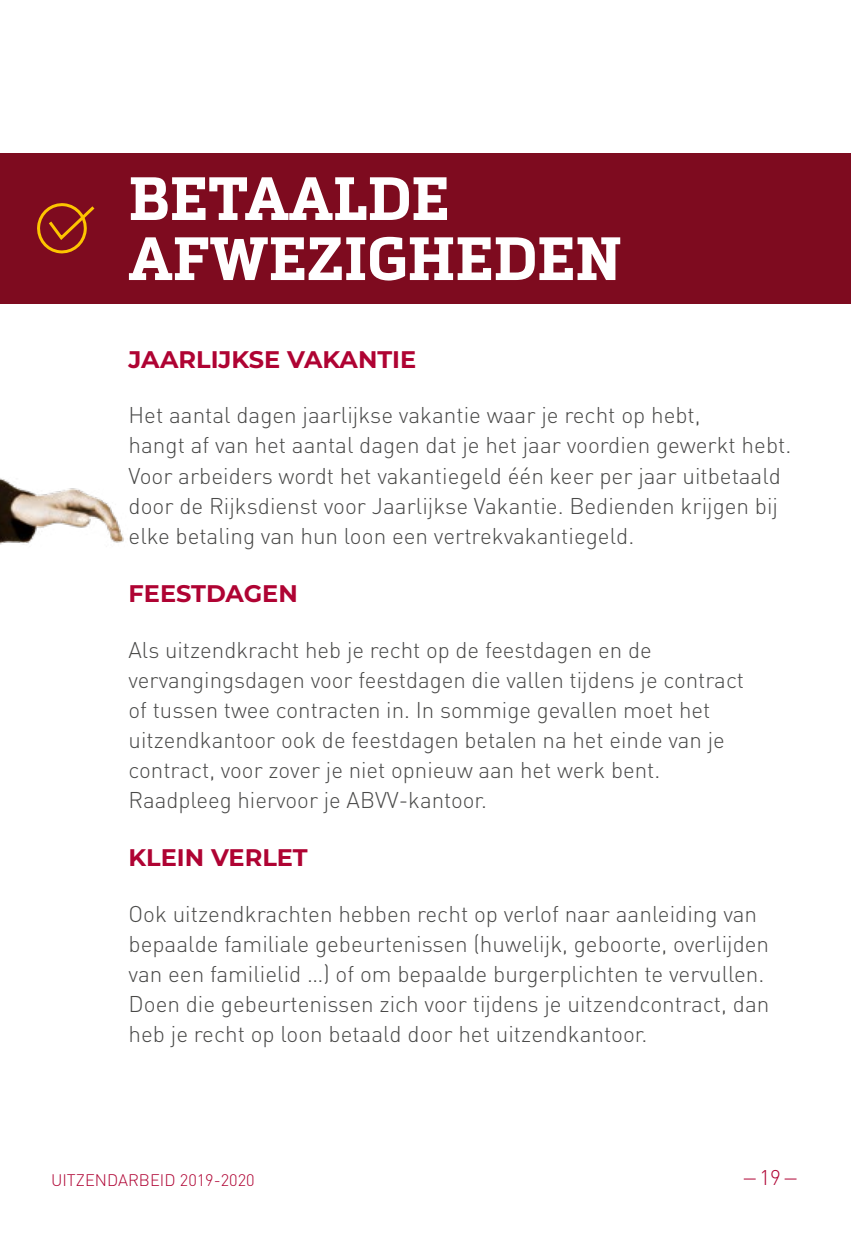
<style>
.page{position:relative;width:851px;height:1234px;background:#fff}
.page>*{position:absolute;margin:0;border:0;box-sizing:border-box;transform-origin:0 0}
.Subtitel_hfdst{font:700 60px/60px "Metronic Slab Pro";color:#fff}
.Subtitel_1_kaps{font:700 24px "Montserrat";color:#af0333}
.Body{font:300 22.5px/30px "DIN";color:#494948}
.t1{font:300 21px "DIN";color:#af0333}
.t2{font:300 16.5px "DIN";color:#af0333}
</style>
<div class="page">
<div style="left:0;top:153px;width:850px;height:150px;background:#7e0b1f"></div>
<img style="left:0;top:203px;width:554px;height:342px">
<svg style="left:784px;top:1178px;width:12px;height:1px"></svg>
<svg style="left:743px;top:1178px;width:12px;height:1px"></svg>
<p class="Subtitel_hfdst" style="left:128px;top:168px;width:495px">BETAALDE<br>AFWEZIGHEDEN</p>
<p class="Subtitel_1_kaps" style="left:128px;top:342px;width:289px">JAARLIJKSE VAKANTIE</p>
<p class="Body" style="left:128px;top:400px;width:664px">Het aantal dagen jaarlijkse vakantie waar je recht op hebt,<br>hangt af van het aantal dagen dat je het jaar voordien gewerkt hebt.<br>Voor arbeiders wordt het vakantiegeld één keer per jaar uitbetaald door de Rijksdienst voor Jaarlijkse Vakantie. Bedienden krijgen bij elke betaling van hun loon een vertrekvakantiegeld.</p>
<p class="Subtitel_1_kaps" style="left:128px;top:576px;width:171px">FEESTDAGEN</p>
<p class="Body" style="left:128px;top:634px;width:617px">Als uitzendkracht heb je recht op de feestdagen en de vervangingsdagen voor feestdagen die vallen tijdens je contract of tussen twee contracten in. In sommige gevallen moet het uitzendkantoor ook de feestdagen betalen na het einde van je contract, voor zover je niet opnieuw aan het werk bent.<br>Raadpleeg hiervoor je ABVV-kantoor.</p>
<p class="Subtitel_1_kaps" style="left:128px;top:840px;width:181px">KLEIN VERLET</p>
<p class="Body" style="left:128px;top:898px;width:642px">Ook uitzendkrachten hebben recht op verlof naar aanleiding van bepaalde familiale gebeurtenissen (huwelijk, geboorte, overlijden van een familielid …) of om bepaalde burgerplichten te vervullen.<br>Doen die gebeurtenissen zich voor tijdens je uitzendcontract, dan heb je recht op loon betaald door het uitzendkantoor.</p>
<p class="t2" style="left:51px;top:1169px;width:205px">UITZENDARBEID 2019-2020</p>
<p class="t1" style="left:759px;top:1163px;width:23px">19</p>
</div>
